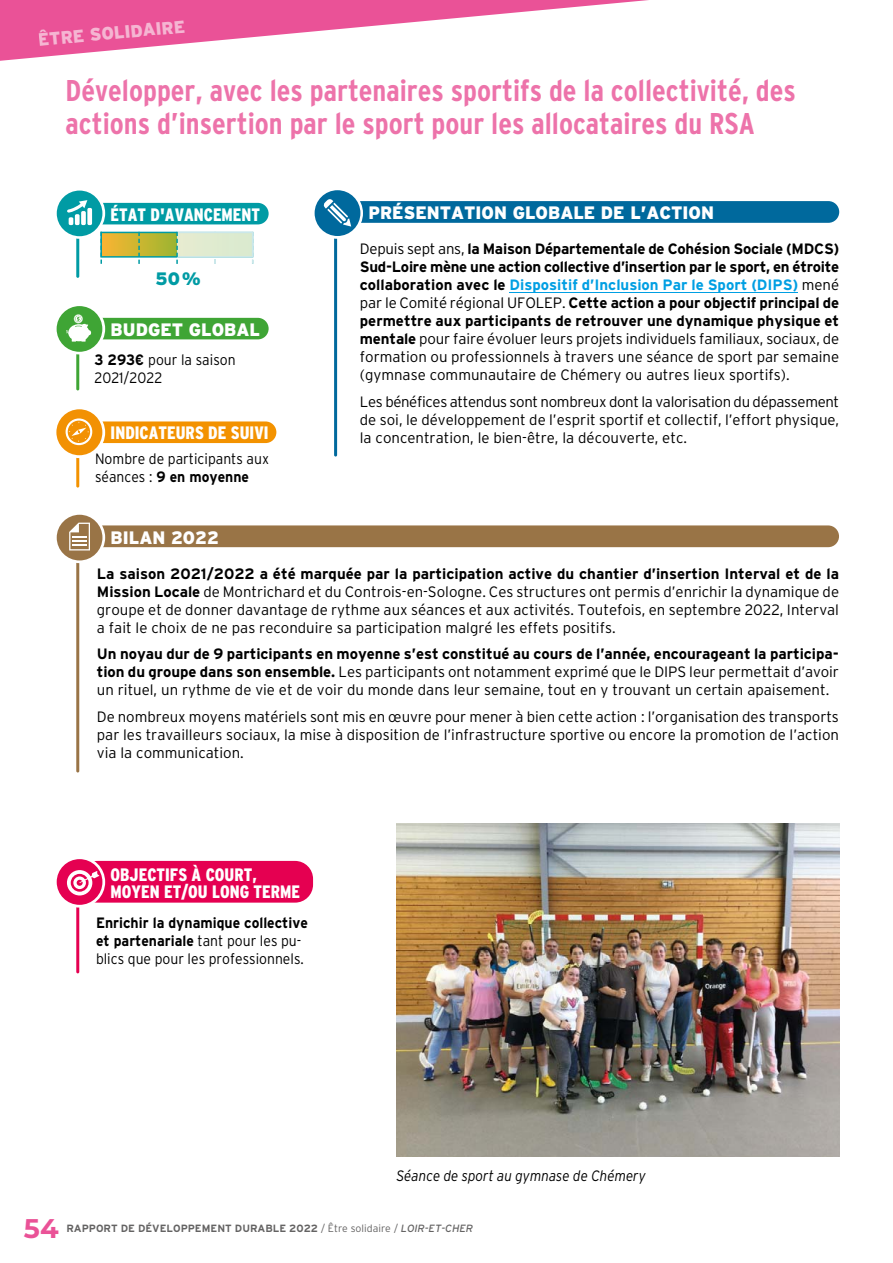
<style>
.page{position:relative;width:893px;height:1263px;background:#fff}
.page>*{position:absolute;margin:0;border:0;box-sizing:border-box;transform-origin:0 0}
.t1{font:700 30px/33px "Interstate Condensed";color:#ed73aa}
.t2{font:700 27px "Montserrat";color:#ea5297}
.t3{font:900 18px/16.5px "Interstate Condensed";color:#fff;scale:.95 1}
.t4{font:900 18px "Interstate";color:#fff;scale:.95 1}
.t5{font:900 18px "Interstate";color:#f5b5d2;scale:.95 1}
.t6{font:900 18px "Interstate";color:#009ba4;scale:.95 1}
.t7{font:300 15px/18px "Interstate";color:#000;text-align:justify}
.t8{font:700 15px/18px "Interstate";color:#000;text-align:justify}
.t9{font:300 15px/18px "Interstate";color:#000;scale:.93 1}
.t10{font:italic 300 15px "Interstate";color:#000;scale:.9 1}
.t11{font:700 10.5px "Interstate";color:#646363}
.s1{font-weight:700}
.s2{font-weight:300}
.s3{color:#009fe3}
.s4{font-weight:400;font-style:italic}
</style>
<div class="page">
<svg style="left:0;top:0;width:649px;height:61px"></svg>
<div style="left:38px;top:16px;width:147px;height:30px;background:#ea5297"></div>
<hr style="left:509px;top:292px;width:289px;height:1px;background:#009fe3">
<hr style="left:334px;top:210px;width:3px;height:247px;background:#00699d;border-radius:2px">
<div style="left:337px;top:201px;width:502px;height:22px;background:#00699d;border-radius:11px"></div>
<svg style="left:312px;top:188px;width:51px;height:51px"></svg>
<div style="left:315px;top:190px;width:45px;height:46px;background:#00699d;border-radius:50%"></div>
<svg style="left:323px;top:199px;width:28px;height:28px"></svg>
<hr style="left:76px;top:534px;width:3px;height:239px;background:#997446;border-radius:2px">
<div style="left:80px;top:525px;width:759px;height:22px;background:#997446;border-radius:11px"></div>
<svg style="left:54px;top:512px;width:51px;height:51px"></svg>
<div style="left:57px;top:515px;width:45px;height:45px;background:#997446;border-radius:50%"></div>
<svg style="left:69px;top:523px;width:21px;height:27px"></svg>
<hr style="left:76px;top:419px;width:3px;height:69px;background:#f39200;border-radius:2px">
<div style="left:68px;top:421px;width:208px;height:22px;background:#f39200;border-radius:11px"></div>
<svg style="left:54px;top:407px;width:51px;height:51px"></svg>
<div style="left:56px;top:409px;width:46px;height:46px;background:#f29103;border-radius:50%"></div>
<svg style="left:66px;top:418px;width:26px;height:27px"></svg>
<svg style="left:68px;top:421px;width:22px;height:22px"></svg>
<svg style="left:69px;top:422px;width:20px;height:20px"></svg>
<svg style="left:100px;top:231px;width:154px;height:33px"></svg>
<hr style="left:76px;top:199px;width:3px;height:79px;background:#009ba4;border-radius:2px">
<div style="left:68px;top:203px;width:201px;height:21px;background:#009ba4;border-radius:11px"></div>
<svg style="left:54px;top:188px;width:51px;height:51px"></svg>
<div style="left:57px;top:191px;width:45px;height:45px;background:#009ba4;border-radius:50%"></div>
<svg style="left:67px;top:200px;width:25px;height:25px"></svg>
<hr style="left:76px;top:315px;width:3px;height:75px;background:#3fa535;border-radius:2px">
<div style="left:68px;top:318px;width:201px;height:21px;background:#3fa535;border-radius:11px"></div>
<svg style="left:54px;top:303px;width:51px;height:51px"></svg>
<div style="left:57px;top:306px;width:45px;height:46px;background:#3fa535;border-radius:50%"></div>
<svg style="left:66px;top:315px;width:25px;height:27px"></svg>
<hr style="left:76px;top:879px;width:3px;height:94px;background:#e50051;border-radius:2px">
<div style="left:80px;top:861px;width:233px;height:42px;background:#e50051;border-radius:18px"></div>
<svg style="left:54px;top:856px;width:51px;height:52px"></svg>
<div style="left:57px;top:859px;width:45px;height:46px;background:#e50051;border-radius:50%"></div>
<svg style="left:67px;top:870px;width:25px;height:25px"></svg>
<svg style="left:71px;top:874px;width:18px;height:18px"></svg>
<svg style="left:73px;top:876px;width:13px;height:13px"></svg>
<svg style="left:77px;top:871px;width:22px;height:15px"></svg>
<img style="left:397px;top:824px;width:442px;height:332px">
<p class="t5" style="left:37px;top:33px;width:157px;rotate:-5deg">ÊTRE SOLIDAIRE</p>
<h1 class="t1" style="left:66px;top:76px;width:732px">Développer, avec les partenaires sportifs de la collectivité, des actions d’insertion par le sport pour les allocataires du RSA</h1>
<p class="t3" style="left:111px;top:208px;width:159px">ÉTAT D'AVANCEMENT</p>
<p class="t6" style="left:156px;top:271px;width:49px">50 %</p>
<p class="t4" style="left:111px;top:323px;width:159px">BUDGET GLOBAL</p>
<p class="t9" style="left:94px;top:352px;width:153px"><span class="s1">3 293€</span> pour la saison<br>2021/2022</p>
<p class="t3" style="left:111px;top:426px;width:168px">INDICATEURS DE SUIVI</p>
<p class="t9" style="left:95px;top:451px;width:189px">Nombre de participants aux séances : <span class="s1">9 en moyenne</span></p>
<p class="t4" style="left:111px;top:531px;width:116px">BILAN 2022</p>
<p class="t4" style="left:368px;top:206px;width:365px">PRÉSENTATION GLOBALE DE L’ACTION</p>
<p class="t8" style="left:360px;top:241px;width:481px"><span class="s2">Depuis sept ans,</span> la Maison Départementale de Cohésion Sociale (MDCS)<br>Sud-Loire mène une action collective d’insertion par le sport, en étroite collaboration avec le <span class="s3">Dispositif d’Inclusion Par le Sport (DIPS)</span> <span class="s2">mené par le Comité régional UFOLEP.</span> Cette action a pour objectif principal de permettre aux participants de retrouver une dynamique physique et mentale <span class="s2">pour faire évoluer leurs projets individuels familiaux, sociaux, de formation ou professionnels à travers une séance de sport par semaine (gymnase communautaire de Chémery ou autres lieux sportifs).</span></p>
<p class="t7" style="left:360px;top:394px;width:481px">Les bénéfices attendus sont nombreux dont la valorisation du dépassement de soi, le développement de l’esprit sportif et collectif, l’effort physique, la concentration, le bien-être, la découverte, etc.</p>
<p class="t7" style="left:97px;top:566px;width:744px"><span class="s1">La saison 2021/2022 a été marquée par la participation active du chantier d’insertion Interval et de la Mission Locale</span> de Montrichard et du Controis-en-Sologne. Ces structures ont permis d’enrichir la dynamique de groupe et de donner davantage de rythme aux séances et aux activités. Toutefois, en septembre 2022, Interval a fait le choix de ne pas reconduire sa participation malgré les effets positifs.</p>
<p class="t7" style="left:97px;top:646px;width:744px"><span class="s1">Un noyau dur de 9 participants en moyenne s’est constitué au cours de l’année, encourageant la participa&shy;tion du groupe dans son ensemble.</span> Les participants ont notamment exprimé que le DIPS leur permettait d’avoir un rituel, un rythme de vie et de voir du monde dans leur semaine, tout en y trouvant un certain apaisement.</p>
<p class="t7" style="left:97px;top:709px;width:743px">De nombreux moyens matériels sont mis en œuvre pour mener à bien cette action : l’organisation des transports par les travailleurs sociaux, la mise à disposition de l’infrastructure sportive ou encore la promotion de l’action via la communication.</p>
<p class="t3" style="left:111px;top:868px;width:201px">OBJECTIFS À COURT,<br>MOYEN ET/OU LONG TERME</p>
<p class="t9" style="left:96px;top:915px;width:229px"><span class="s1">Enrichir la dynamique collective et partenariale</span> tant pour les pu&shy;blics que pour les professionnels.</p>
<p class="t10" style="left:396px;top:1170px;width:279px">Séance de sport au gymnase de Chémery</p>
<h2 class="t2" style="left:24px;top:1217px;width:36px">54</h2>
<p class="t11" style="left:66px;top:1224px;width:408px">RAPPORT DE DÉVELOPPEMENT DURABLE 2022 <span class="s2">/ Être solidaire /</span> <span class="s4">LOIR-ET-CHER</span></p>
</div>
